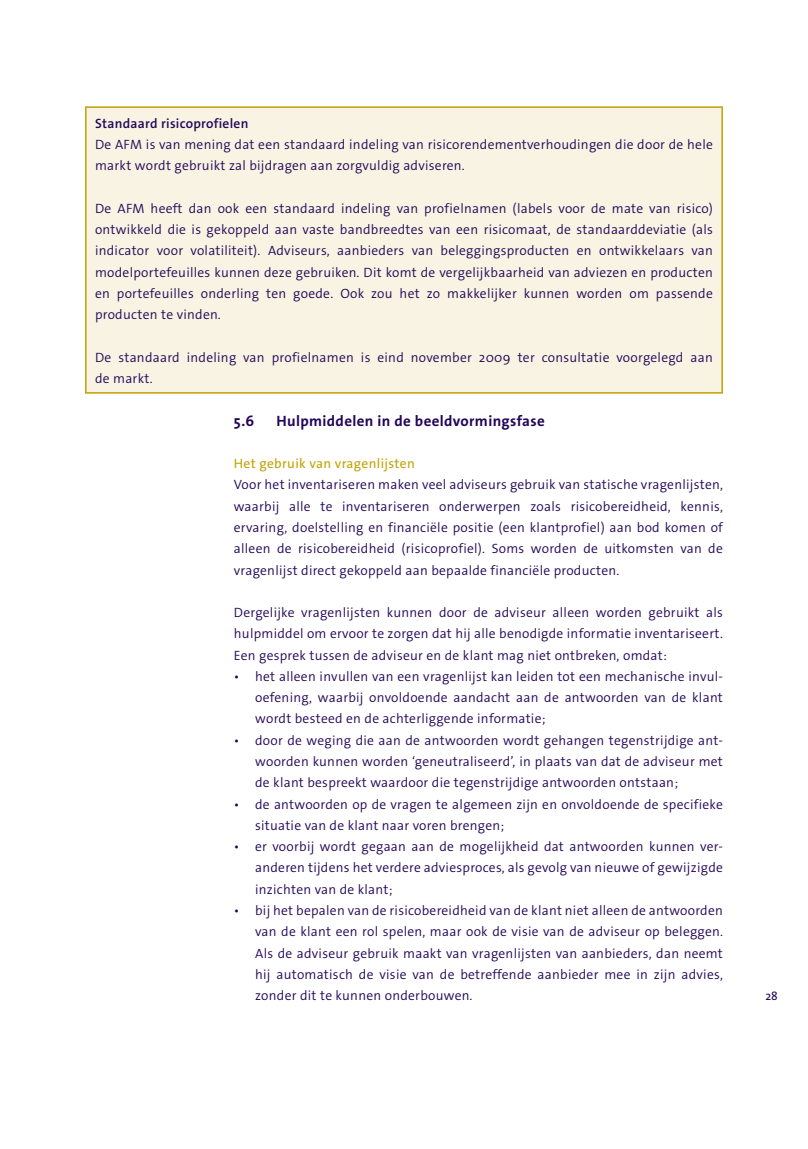
<style>
.page{position:relative;width:808px;height:1149px;background:#fff}
.page>*{position:absolute;margin:0;border:0;box-sizing:border-box;transform-origin:0 0}
.t1{font:700 15px "The Sans Os F";letter-spacing:.025em;color:#230658}
.t2{font:300 13.5px/21.3px "The Sans Os F";letter-spacing:.02em;color:#230658;text-align:justify}
.t3{font:13.5px "The Sans Os F";letter-spacing:.025em;color:#c2a205}
.t4{font:600 13.5px "The Sans Os F";letter-spacing:.02em;color:#230658}
.t5{font:12px "The Sans Os F";color:#230658}
</style>
<div class="page">
<div style="left:86px;top:107px;width:636px;height:286px;background:#f8f3e2"></div>
<div style="left:85px;top:106px;width:638px;height:287px;border:2px solid #c2a205"></div>
<p class="t4" style="left:95px;top:114px;width:155px">Standaard risicoprofielen</p>
<p class="t2" style="left:95px;top:134px;width:619px">De AFM is van mening dat een standaard indeling van risicorendementverhoudingen die door de hele markt wordt gebruikt zal bijdragen aan zorgvuldig adviseren.</p>
<p class="t2" style="left:95px;top:197px;width:619px">De AFM heeft dan ook een standaard indeling van profielnamen (labels voor de mate van risico) ontwikkeld die is gekoppeld aan vaste bandbreedtes van een risicomaat, de standaarddeviatie (als indi-cator voor volatiliteit). Adviseurs, aanbieders van beleggingsproducten en ontwikkelaars van modelportefeuilles kunnen deze gebruiken. Dit komt de vergelijkbaarheid van adviezen en producten en portefeuilles onderling ten goede. Ook zou het zo makkelijker kunnen worden om passende pro-ducten te vinden.</p>
<p class="t2" style="left:95px;top:346px;width:619px">De standaard indeling van profielnamen is eind november 2009 ter consultatie voorgelegd aan de markt.</p>
<p class="t1" style="left:234px;top:410px;width:22px">5.6</p>
<p class="t1" style="left:276px;top:410px;width:270px">Hulpmiddelen in de beeldvormingsfase</p>
<p class="t3" style="left:234px;top:454px;width:182px">Het gebruik van vragenlijsten</p>
<p class="t2" style="left:234px;top:474px;width:491px">Voor het inventariseren maken veel adviseurs gebruik van statische vragenlijsten, waarbij alle te inventariseren onderwerpen zoals risicobereidheid, kennis, er-varing, doelstelling en financiële positie (een klantprofiel) aan bod komen of alleen de risicobereidheid (risicoprofiel). Soms worden de uitkomsten van de vragenlijst direct gekoppeld aan bepaalde financiële producten.</p>
<p class="t2" style="left:234px;top:601px;width:491px">Dergelijke vragenlijsten kunnen door de adviseur alleen worden gebruikt als hulpmiddel om ervoor te zorgen dat hij alle benodigde informatie inventariseert.<br>Een gesprek tussen de adviseur en de klant mag niet ontbreken, omdat:</p>
<p class="t2" style="left:255px;top:665px;width:469px;text-indent:-21px">• het alleen invullen van een vragenlijst kan leiden tot een mechanische invul&shy;oefening, waarbij onvoldoende aandacht aan de antwoorden van de klant wordt besteed en de achterliggende informatie;</p>
<p class="t2" style="left:255px;top:729px;width:469px;text-indent:-21px">• door de weging die aan de antwoorden wordt gehangen tegenstrijdige ant&shy;woorden kunnen worden ‘geneutraliseerd’, in plaats van dat de adviseur met de klant bespreekt waardoor die tegenstrijdige antwoorden ontstaan;</p>
<p class="t2" style="left:255px;top:793px;width:469px;text-indent:-21px">• de antwoorden op de vragen te algemeen zijn en onvoldoende de specifieke situatie van de klant naar voren brengen;</p>
<p class="t2" style="left:255px;top:835px;width:469px;text-indent:-21px">• er voorbij wordt gegaan aan de mogelijkheid dat antwoorden kunnen ver&shy;anderen tijdens het verdere adviesproces, als gevolg van nieuwe of gewijzigde inzichten van de klant;</p>
<p class="t2" style="left:255px;top:899px;width:469px;text-indent:-21px">• bij het bepalen van de risicobereidheid van de klant niet alleen de antwoorden van de klant een rol spelen, maar ook de visie van de adviseur op beleggen.<br>Als de adviseur gebruik maakt van vragenlijsten van aanbieders, dan neemt hij automatisch de visie van de betreffende aanbieder mee in zijn advies, zonder dit te kunnen onderbouwen.</p>
<p class="t5" style="left:765px;top:987px;width:14px">28</p>
</div>
